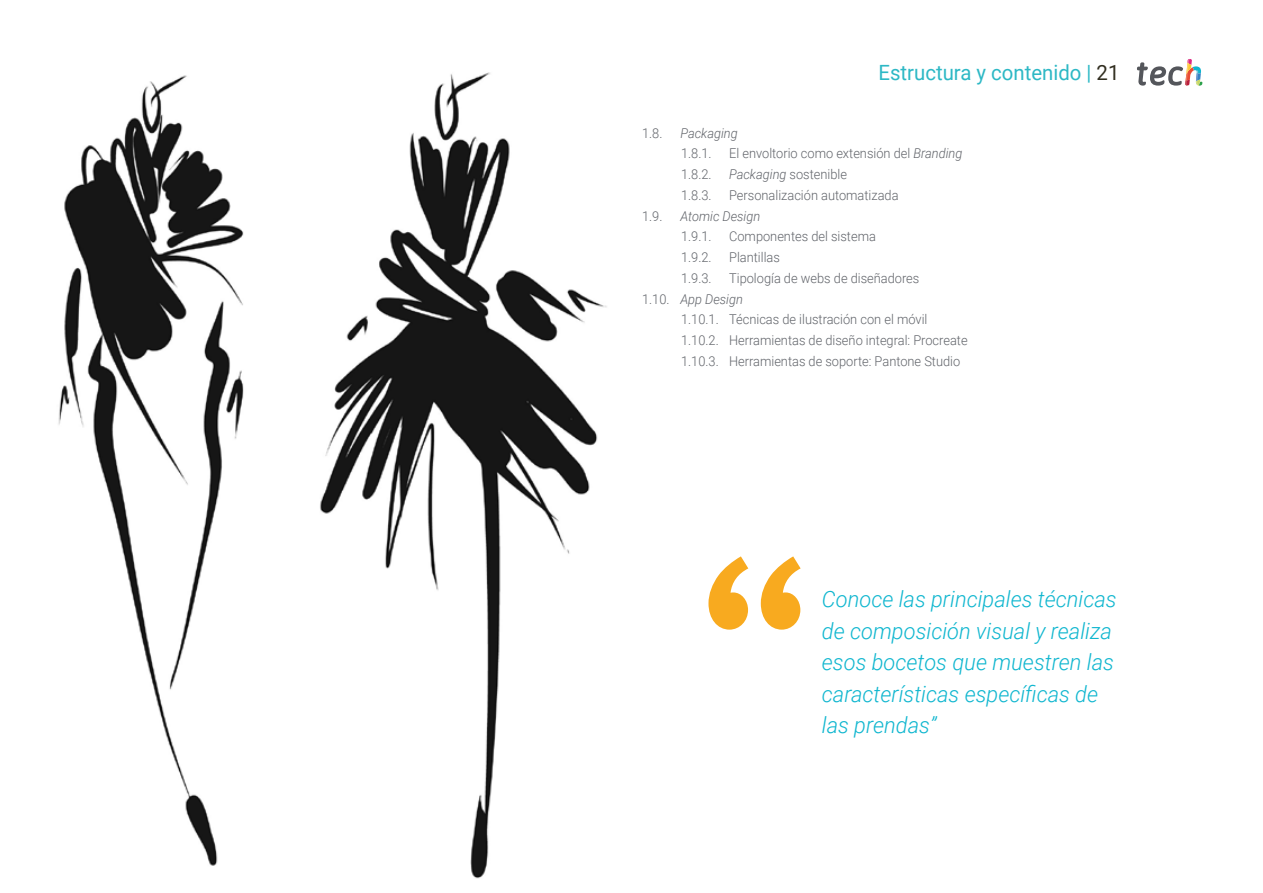
<style>
.page{position:relative;width:1263px;height:893px;background:#fff}
.page>*{position:absolute;margin:0;border:0;box-sizing:border-box;transform-origin:0 0}
.t1{font:italic 300 22.5px/31.5px "Roboto";color:#0fb6cf}
.t2{font:21px "Roboto";color:#2db8c5}
.t3{font:300 13.5px/20.7px "Roboto";color:#61646a;scale:.95 1}
.t4{font:italic 300 13.5px "Roboto";color:#61646a;scale:.95 1}
.s1{color:#312e20}
.s2{font-style:italic}
</style>
<div class="page">
<img style="left:58px;top:72px;width:549px;height:807px">
<svg style="left:1137px;top:59px;width:65px;height:27px"></svg>
<svg style="left:708px;top:556px;width:93px;height:74px"></svg>
<h2 class="t2" style="left:878px;top:57px;width:242px">Estructura y contenido | <span class="s1">21</span></h2>
<p class="t3" style="left:642px;top:122px;width:23px">1.8.</p>
<p class="t4" style="left:680px;top:123px;width:62px">Packaging</p>
<p class="t3" style="left:681px;top:143px;width:34px">1.8.1.</p>
<p class="t3" style="left:729px;top:143px;width:247px">El envoltorio como extensión del <span class="s2">Branding</span></p>
<p class="t3" style="left:681px;top:164px;width:34px">1.8.2.</p>
<p class="t3" style="left:729px;top:164px;width:126px"><span class="s2">Packaging</span> sostenible</p>
<p class="t3" style="left:681px;top:184px;width:34px">1.8.3.</p>
<p class="t3" style="left:729px;top:184px;width:180px">Personalización automatizada</p>
<p class="t3" style="left:642px;top:205px;width:23px">1.9.</p>
<p class="t4" style="left:680px;top:206px;width:86px">Atomic Design</p>
<p class="t3" style="left:681px;top:226px;width:34px">1.9.1.</p>
<p class="t3" style="left:729px;top:226px;width:156px">Componentes del sistema</p>
<p class="t3" style="left:681px;top:247px;width:34px">1.9.2.</p>
<p class="t3" style="left:729px;top:247px;width:55px">Plantillas</p>
<p class="t3" style="left:681px;top:267px;width:34px">1.9.3.</p>
<p class="t3" style="left:642px;top:267px;width:293px;text-indent:87px">Tipología de webs de diseñadores<br>1.10. <span class="s2">App Design</span></p>
<p class="t3" style="left:681px;top:309px;width:303px">1.10.1. Técnicas de ilustración con el móvil<br>1.10.2. Herramientas de diseño integral: Procreate<br>1.10.3. Herramientas de soporte: Pantone Studio</p>
<h1 class="t1" style="left:822px;top:583px;width:296px">Conoce las principales técnicas de composición visual y realiza esos bocetos que muestren las características específicas de las prendas”</h1>
</div>
